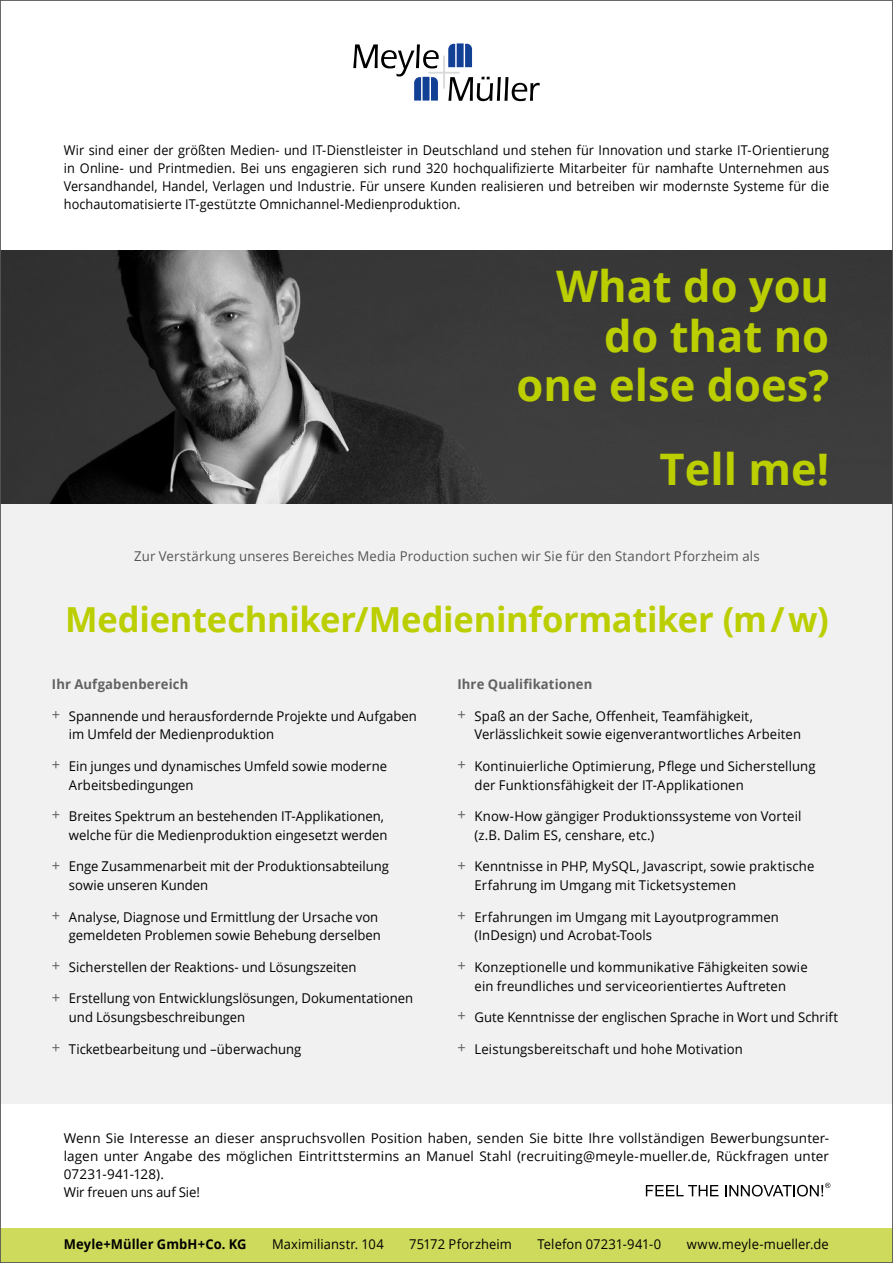
<style>
.page{position:relative;width:893px;height:1263px;background:#fff}
.page>*{position:absolute;margin:0;border:0;box-sizing:border-box;transform-origin:0 0}
.t1{font:700 43.5px/49.5px "Open Sans";color:#bbce00;text-align:right}
.t2{font:700 34.5px "Open Sans";letter-spacing:-.01em;color:#bbce00}
.t3{font:13.5px/18.8px "Open Sans";letter-spacing:.01em;color:#000}
.t4{font:13.5px/18px "Open Sans";letter-spacing:.01em;color:#000;text-align:justify;scale:.94 1}
.t5{font:13.5px "Open Sans";letter-spacing:.01em;color:#555}
.t6{font:13.5px "Open Sans";letter-spacing:.01em;color:#000;scale:.96 1}
.t7{font:700 13.5px "Open Sans";letter-spacing:.01em;color:#626262}
.t8{font:700 13.5px "Open Sans";letter-spacing:.01em;color:#000;scale:.96 1}
.s1{font-size:15px;color:#626262}
</style>
<div class="page">
<div style="left:1px;top:453px;width:892px;height:650px;background:#f1f1f1"></div>
<div style="left:0;top:1228px;width:893px;height:35px;background:#ceda5c"></div>
<svg style="left:646px;top:1185px;width:72px;height:11px"></svg>
<svg style="left:725px;top:1183px;width:105px;height:13px"></svg>
<img style="left:2px;top:251px;width:889px;height:253px">
<svg style="left:448px;top:43px;width:24px;height:24px"></svg>
<svg style="left:448px;top:77px;width:92px;height:24px"></svg>
<hr style="left:443px;top:56px;width:2px;height:33px;background:#d9dada">
<hr style="left:428px;top:72px;width:32px;height:2px;background:#d9dada">
<svg style="left:353px;top:44px;width:86px;height:57px"></svg>
<p class="t4" style="left:64px;top:141px;width:816px">Wir sind einer der größten Medien- und IT-Dienstleister in Deutschland und stehen für Innovation und starke IT-Orientierung in Online- und Printmedien. Bei uns engagieren sich rund 320 hochqualifizierte Mitarbeiter für namhafte Unternehmen aus Versandhandel, Handel, Verlagen und Industrie. Für unsere Kunden realisieren und betreiben wir modernste Systeme für die hochautomatisierte IT-gestützte Omnichannel-Medienproduktion.</p>
<h1 class="t1" style="left:517px;top:261px;width:314px">What do you do that no one else does?</h1>
<h1 class="t1" style="left:660px;top:443px;width:171px">Tell me!</h1>
<p class="t5" style="left:134px;top:547px;width:627px">Zur Verstärkung unseres Bereiches Media Production suchen wir Sie für den Standort Pforzheim als</p>
<h2 class="t2" style="left:65px;top:595px;width:765px">Medientechniker/Medieninformatiker (m / w)</h2>
<p class="t7" style="left:52px;top:674px;width:138px">Ihr Aufgabenbereich</p>
<p class="t3" style="left:69px;top:706px;width:349px;text-indent:-17px"><span class="s1">+</span> Spannende und herausfordernde Projekte und Aufgaben im Umfeld der Medienproduktion</p>
<p class="t3" style="left:69px;top:756px;width:320px;text-indent:-17px"><span class="s1">+</span> Ein junges und dynamisches Umfeld sowie moderne<br>Arbeitsbedingungen</p>
<p class="t3" style="left:52px;top:806px;width:337px;text-align:right"><span class="s1">+</span> Breites Spektrum an bestehenden IT-Applikationen, welche für die Medienproduktion eingesetzt werden</p>
<p class="t3" style="left:69px;top:857px;width:322px;text-indent:-17px"><span class="s1">+</span> Enge Zusammenarbeit mit der Produktionsabteilung sowie unseren Kunden</p>
<p class="t3" style="left:52px;top:907px;width:330px;text-align:right"><span class="s1">+</span> Analyse, Diagnose und Ermittlung der Ursache von gemeldeten Problemen sowie Behebung derselben</p>
<p class="t3" style="left:52px;top:957px;width:306px"><span class="s1">+</span> Sicherstellen der Reaktions- und Lösungszeiten</p>
<p class="t3" style="left:69px;top:989px;width:346px;text-indent:-17px"><span class="s1">+</span> Erstellung von Entwicklungslösungen, Dokumentationen und Lösungsbeschreibungen</p>
<p class="t3" style="left:52px;top:1039px;width:251px"><span class="s1">+</span> Ticketbearbeitung und –überwachung</p>
<p class="t7" style="left:457px;top:674px;width:136px">Ihre Qualifikationen</p>
<p class="t3" style="left:474px;top:706px;width:328px;text-indent:-17px"><span class="s1">+</span> Spaß an der Sache, Offenheit, Teamfähigkeit,<br>Verlässlichkeit sowie eigenverantwortliches Arbeiten</p>
<p class="t3" style="left:474px;top:756px;width:343px;text-indent:-17px"><span class="s1">+</span> Kontinuierliche Optimierung, Pflege und Sicherstellung der Funktionsfähigkeit der IT-Applikationen</p>
<p class="t3" style="left:474px;top:806px;width:328px;text-indent:-17px"><span class="s1">+</span> Know-How gängiger Produktionssysteme von Vorteil (z.B. Dalim ES, censhare, etc.)</p>
<p class="t3" style="left:474px;top:857px;width:341px;text-indent:-17px"><span class="s1">+</span> Kenntnisse in PHP, MySQL, Javascript, sowie praktische<br>Erfahrung im Umgang mit Ticketsystemen</p>
<p class="t3" style="left:474px;top:907px;width:306px;text-indent:-17px"><span class="s1">+</span> Erfahrungen im Umgang mit Layoutprogrammen (InDesign) und Acrobat-Tools</p>
<p class="t3" style="left:457px;top:957px;width:352px;text-align:center"><span class="s1">+</span> Konzeptionelle und kommunikative Fähigkeiten sowie ein freundliches und serviceorientiertes Auftreten</p>
<p class="t3" style="left:457px;top:1007px;width:382px"><span class="s1">+</span> Gute Kenntnisse der englischen Sprache in Wort und Schrift</p>
<p class="t3" style="left:457px;top:1039px;width:287px"><span class="s1">+</span> Leistungsbereitschaft und hohe Motivation</p>
<p class="t3" style="left:64px;top:1128px;width:767px;line-height:18px">Wenn Sie Interesse an dieser anspruchsvollen Position haben, senden Sie bitte Ihre vollständigen Bewerbungsunter&shy;lagen unter Angabe des möglichen Eintrittstermins an Manuel Stahl (recruiting@meyle-mueller.de, Rückfragen unter 07231-941-128).<br>Wir freuen uns auf Sie!</p>
<p class="t8" style="left:64px;top:1235px;width:192px">Meyle+Müller GmbH+Co. KG</p>
<p class="t6" style="left:272px;top:1235px;width:118px">Maximilianstr. 104</p>
<p class="t6" style="left:409px;top:1235px;width:108px">75172 Pforzheim</p>
<p class="t6" style="left:537px;top:1235px;width:130px">Telefon 07231-941-0</p>
<p class="t6" style="left:687px;top:1235px;width:149px">www.meyle-mueller.de</p>
</div>
